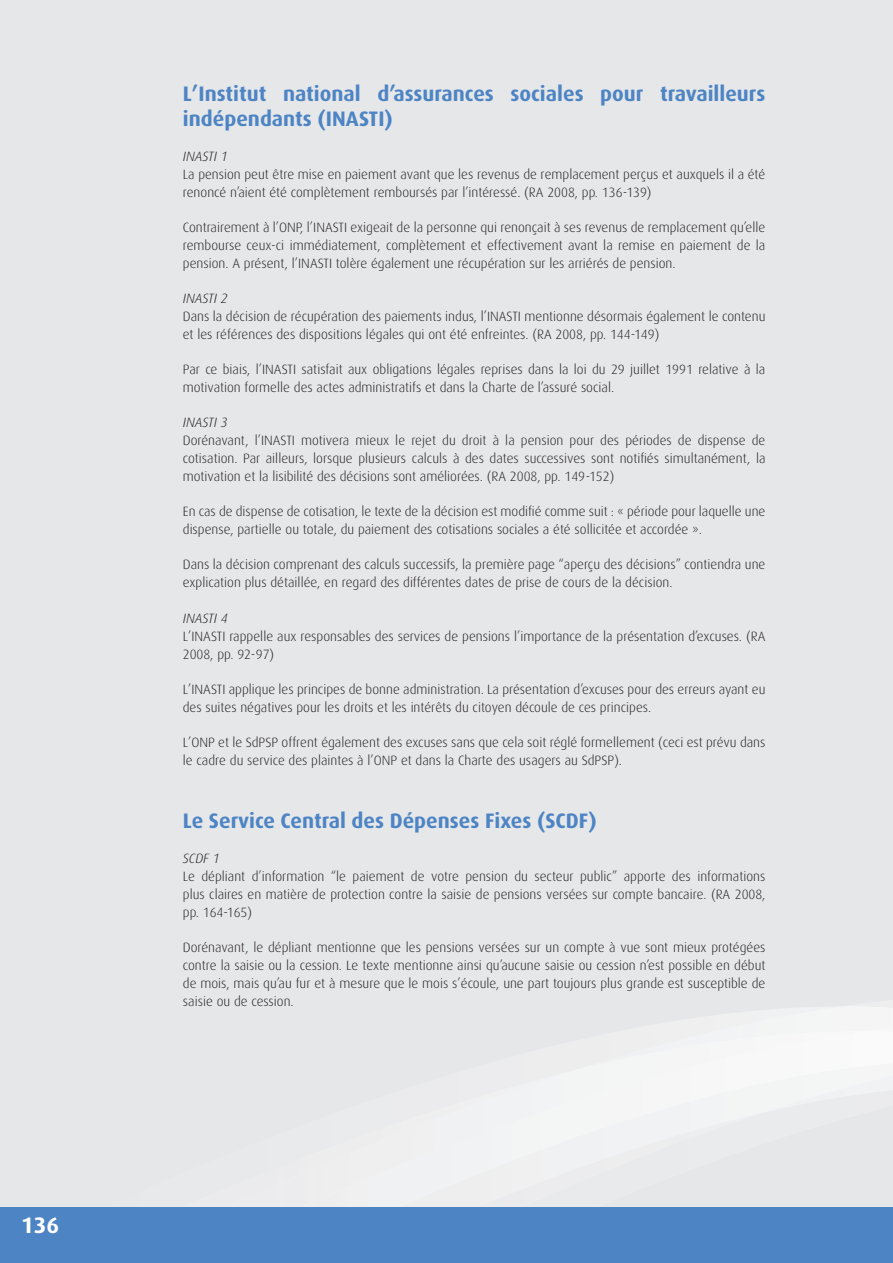
<style>
.page{position:relative;width:893px;height:1263px;background:#e6e7e9}
.page>*{position:absolute;margin:0;border:0;box-sizing:border-box;transform-origin:0 0}
.t1{font:700 22.5px "Dax";color:#fff}
.t2{font:700 21px/25.2px "Dax";color:#4d84c4}
.t3{font:300 13.5px/18px "Dax";color:#231f20}
.t4{font:italic 300 13.5px "Dax";color:#231f20}
</style>
<div class="page">
<img style="left:842px;top:1070px;width:51px;height:20px">
<img style="left:717px;top:1006px;width:176px;height:25px">
<img style="left:862px;top:1027px;width:31px;height:4px">
<img style="left:178px;top:1207px;width:48px;height:1px">
<div style="left:544px;top:1056px;width:79px;height:29px;background:#f3f4f4"></div>
<div style="left:436px;top:1080px;width:108px;height:39px;background:#efeff0"></div>
<img style="left:226px;top:1207px;width:53px;height:1px">
<div style="left:623px;top:1031px;width:216px;height:59px;background:#f6f6f7"></div>
<div style="left:839px;top:1031px;width:54px;height:39px;background:#fafafa"></div>
<img style="left:515px;top:1085px;width:108px;height:75px">
<div style="left:354px;top:1119px;width:161px;height:89px;background:#f0f0f1"></div>
<svg style="left:519px;top:1090px;width:374px;height:118px"></svg>
<img style="left:300px;top:1184px;width:54px;height:24px">
<div style="left:0;top:1208px;width:893px;height:55px;background:#4d84c4"></div>
<h1 class="t1" style="left:21px;top:1215px;width:40px">136</h1>
<h2 class="t2" style="left:183px;top:83px;width:584px">L’Institut national d’assurances sociales pour travailleurs indépendants (INASTI)</h2>
<p class="t4" style="left:183px;top:151px;width:46px">INASTI 1</p>
<p class="t3" style="left:183px;top:167px;width:584px">La pension peut être mise en paiement avant que les revenus de remplacement perçus et auxquels il a été renoncé n’aient été complètement remboursés par l’intéressé. (RA 2008, pp. 136-139)</p>
<p class="t3" style="left:183px;top:220px;width:584px;text-align:justify">Contrairement à l’ONP, l’INASTI exigeait de la personne qui renonçait à ses revenus de remplacement qu’elle rembourse ceux-ci immédiatement, complètement et effectivement avant la remise en paiement de la pension. A présent, l’INASTI tolère également une récupération sur les arriérés de pension.</p>
<p class="t4" style="left:183px;top:293px;width:46px">INASTI 2</p>
<p class="t3" style="left:183px;top:309px;width:584px">Dans la décision de récupération des paiements indus, l’INASTI mentionne désormais également le contenu et les références des dispositions légales qui ont été enfreintes. (RA 2008, pp. 144-149)</p>
<p class="t3" style="left:183px;top:362px;width:584px">Par ce biais, l’INASTI satisfait aux obligations légales reprises dans la loi du 29 juillet 1991 relative à la motivation formelle des actes administratifs et dans la Charte de l’assuré social.</p>
<p class="t4" style="left:183px;top:417px;width:46px">INASTI 3</p>
<p class="t3" style="left:183px;top:433px;width:584px;text-align:justify">Dorénavant, l’INASTI motivera mieux le rejet du droit à la pension pour des périodes de dispense de cotisation. Par ailleurs, lorsque plusieurs calculs à des dates successives sont notifiés simultanément, la motivation et la lisibilité des décisions sont améliorées. (RA 2008, pp. 149-152)</p>
<p class="t3" style="left:183px;top:504px;width:584px">En cas de dispense de cotisation, le texte de la décision est modifié comme suit : « période pour laquelle une dispense, partielle ou totale, du paiement des cotisations sociales a été sollicitée et accordée ».</p>
<p class="t3" style="left:183px;top:557px;width:584px">Dans la décision comprenant des calculs successifs, la première page “aperçu des décisions” contiendra une explication plus détaillée, en regard des différentes dates de prise de cours de la décision.</p>
<p class="t4" style="left:183px;top:612px;width:46px">INASTI 4</p>
<p class="t3" style="left:183px;top:628px;width:584px">L’INASTI rappelle aux responsables des services de pensions l’importance de la présentation d’excuses. (RA<br>2008, pp. 92-97)</p>
<p class="t3" style="left:183px;top:681px;width:584px">L’INASTI applique les principes de bonne administration. La présentation d’excuses pour des erreurs ayant eu des suites négatives pour les droits et les intérêts du citoyen découle de ces principes.</p>
<p class="t3" style="left:183px;top:734px;width:584px">L’ONP et le SdPSP offrent également des excuses sans que cela soit réglé formellement (ceci est prévu dans le cadre du service des plaintes à l’ONP et dans la Charte des usagers au SdPSP).</p>
<h2 class="t2" style="left:183px;top:810px;width:415px">Le Service Central des Dépenses Fixes (SCDF)</h2>
<p class="t4" style="left:183px;top:852px;width:38px">SCDF 1</p>
<p class="t3" style="left:183px;top:868px;width:584px;text-align:justify">Le dépliant d’information “le paiement de votre pension du secteur public” apporte des informations plus claires en matière de protection contre la saisie de pensions versées sur compte bancaire. (RA 2008, pp. 164-165)</p>
<p class="t3" style="left:183px;top:939px;width:584px;text-align:justify">Dorénavant, le dépliant mentionne que les pensions versées sur un compte à vue sont mieux protégées contre la saisie ou la cession. Le texte mentionne ainsi qu’aucune saisie ou cession n’est possible en début de mois, mais qu’au fur et à mesure que le mois s’écoule, une part toujours plus grande est susceptible de saisie ou de cession.</p>
</div>
